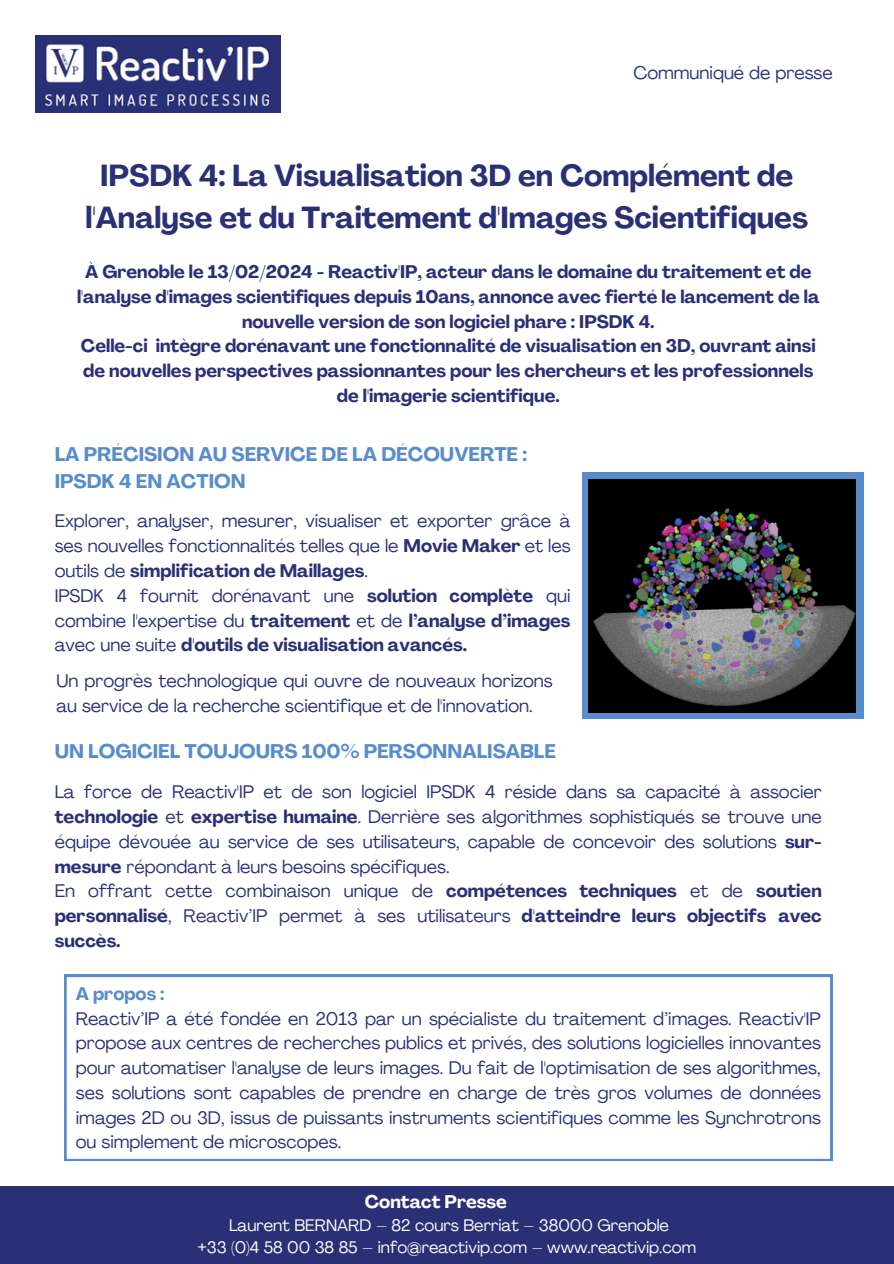
<style>
.page{position:relative;width:894px;height:1264px;background:#fff}
.page>*{position:absolute;margin:0;border:0;box-sizing:border-box;transform-origin:0 0}
.t1{font:700 30px/41.7px "Agrandir";color:#2b3076;text-align:center}
.t2{font:700 19.5px/27px "Agrandir";color:#598ccb}
.t3{font:18px/24.8px "Agrandir";color:#2b3076}
.t4{font:700 18px/24.8px "Agrandir";color:#2b3076;text-align:center}
.t5{font:700 18px "Agrandir";color:#fff}
.t6{font:16.5px "Agrandir";color:#fff}
.s1{font-weight:700}
.s2{font-weight:700;color:#598ccb}
</style>
<div class="page">
<img style="left:35px;top:36px;width:246px;height:76px">
<svg style="left:64px;top:974px;width:768px;height:186px"></svg>
<div style="left:0;top:1186px;width:893px;height:77px;background:#2b3076"></div>
<div style="left:582px;top:472px;width:281px;height:246px;background:#598ccb"></div>
<img style="left:588px;top:479px;width:267px;height:233px">
<h1 class="t3" style="left:633px;top:62px;width:201px">Communiqué de presse</h1>
<h4 class="t1" style="left:85px;top:158px;width:723px">IPSDK 4: La Visualisation 3D en Complément de l'Analyse et du Traitement d'Images Scientifiques</h4>
<h2 class="t4" style="left:77px;top:261px;width:743px">À Grenoble le 13/02/2024 - Reactiv'IP, acteur dans le domaine du traitement et de l'analyse d'images scientifiques depuis 10ans, annonce avec fierté le lancement de la nouvelle version de son logiciel phare : IPSDK 4.<br>Celle-ci intègre dorénavant une fonctionnalité de visualisation en 3D, ouvrant ainsi de nouvelles perspectives passionnantes pour les chercheurs et les professionnels de l'imagerie scientifique.</h2>
<h4 class="t2" style="left:55px;top:443px;width:473px">LA PRÉCISION AU SERVICE DE LA DÉCOUVERTE :<br>IPSDK 4 EN ACTION</h4>
<h4 class="t3" style="left:55px;top:510px;width:517px">Explorer, analyser, mesurer, visualiser et exporter grâce à ses nouvelles fonctionnalités telles que le <span class="s1">Movie Maker</span> et les outils de <span class="s1">simplification de Maillages</span>.<br>IPSDK 4 fournit dorénavant une <span class="s1">solution complète</span> qui combine l'expertise du <span class="s1">traitement</span> et de <span class="s1">l’analyse d’images </span>avec une suite <span class="s1">d'outils de visualisation avancés.</span></h4>
<p class="t3" style="left:56px;top:670px;width:497px">Un progrès technologique qui ouvre de nouveaux horizons au service de la recherche scientifique et de l'innovation.</p>
<h3 class="t2" style="left:55px;top:740px;width:502px">UN LOGICIEL TOUJOURS 100% PERSONNALISABLE</h3>
<p class="t3" style="left:55px;top:781px;width:768px">La force de Reactiv'IP et de son logiciel IPSDK 4 réside dans sa capacité à associer <span class="s1">technologie</span> et <span class="s1">expertise humaine</span>. Derrière ses algorithmes sophistiqués se trouve une équipe dévouée au service de ses utilisateurs, capable de concevoir des solutions <span class="s1">sur&shy;mesure</span> répondant à leurs besoins spécifiques.<br>En offrant cette combinaison unique de <span class="s1">compétences techniques</span> et de <span class="s1">soutien personnalisé</span>, Reactiv’IP permet à ses utilisateurs <span class="s1">d</span>'<span class="s1">atteindre leurs objectifs avec succès.</span></p>
<h3 class="t3" style="left:76px;top:983px;width:746px"><span class="s2">A propos :<br></span>Reactiv’IP a été fondée en 2013 par un spécialiste du traitement d’images. Reactiv'IP propose aux centres de recherches publics et privés, des solutions logicielles innovantes pour automatiser l'analyse de leurs images. Du fait de l'optimisation de ses algorithmes, ses solutions sont capables de prendre en charge de très gros volumes de données images 2D ou 3D, issus de puissants instruments scientifiques comme les Synchrotrons ou simplement de microscopes.</h3>
<h2 class="t5" style="left:365px;top:1194px;width:143px">Contact Presse</h2>
<h4 class="t6" style="left:229px;top:1218px;width:441px">Laurent BERNARD – 82 cours Berriat – 38000 Grenoble</h4>
<p class="t6" style="left:197px;top:1240px;width:500px">+33 (0)4 58 00 38 85 – info@reactivip.com – www.reactivip.com</p>
</div>
